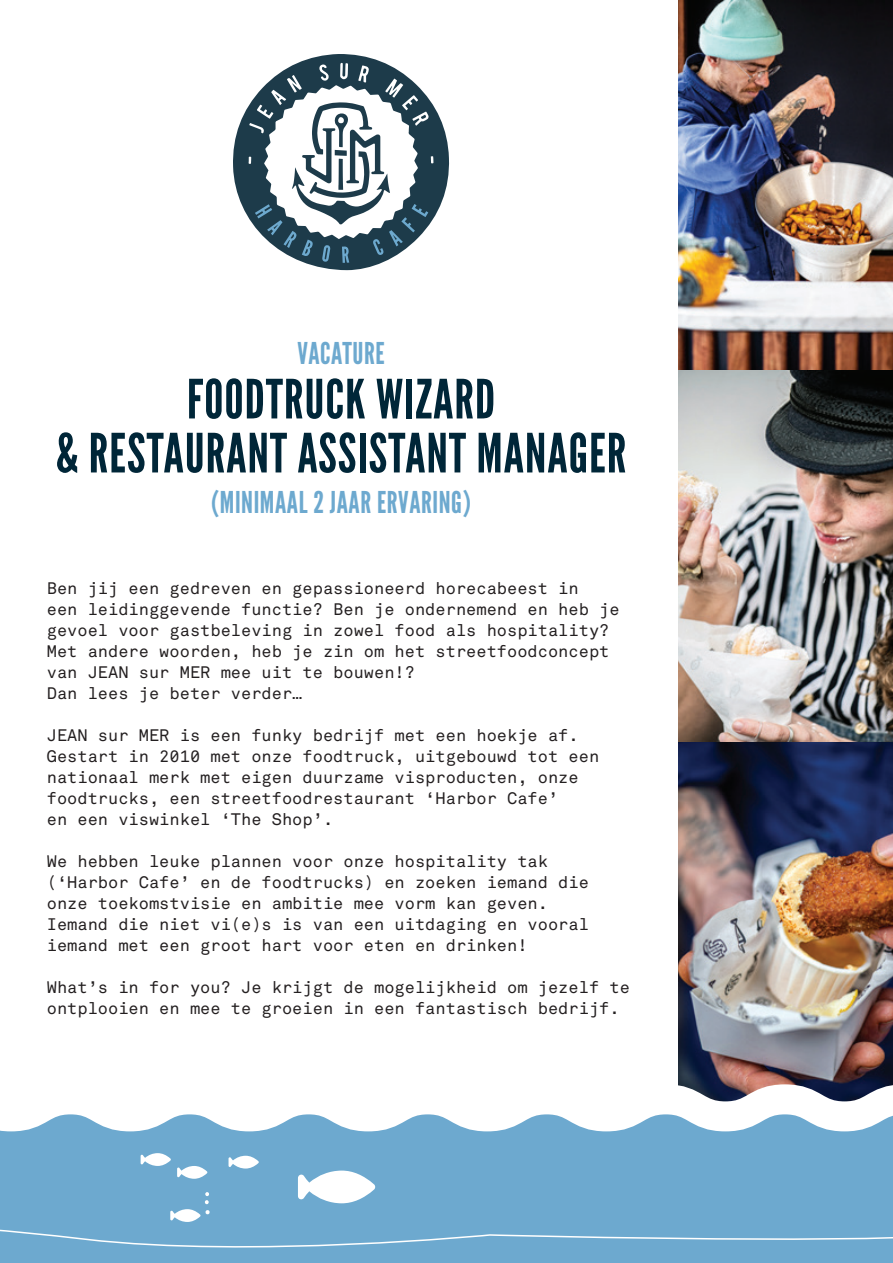
<style>
.page{position:relative;width:893px;height:1263px;background:#fff}
.page>*{position:absolute;margin:0;border:0;box-sizing:border-box;transform-origin:0 0}
.t1{font:54px/54px "League Gothic";letter-spacing:.02em;color:#002638;text-align:center}
.t2{font:30px "League Gothic";letter-spacing:.02em;color:#6da9cf}
.t3{font:16.5px/21px "Akkurat Mono";color:#231f20}
</style>
<div class="page">
<img style="left:679px;top:0;width:214px;height:1069px">
<svg style="left:233px;top:54px;width:216px;height:216px"></svg>
<svg style="left:255px;top:68px;width:173px;height:195px"></svg>
<div style="left:0;top:1108px;width:893px;height:155px;background:#6da9cf"></div>
<svg style="left:0;top:1069px;width:893px;height:63px"></svg>
<svg style="left:0;top:1153px;width:893px;height:95px"></svg>
<h2 class="t2" style="left:297px;top:336px;width:89px">VACATURE</h2>
<h1 class="t1" style="left:56px;top:372px;width:572px">FOODTRUCK WIZARD<br>&amp; RESTAURANT ASSISTANT MANAGER</h1>
<h2 class="t2" style="left:211px;top:484px;width:261px">(MINIMAAL 2 JAAR ERVARING)</h2>
<p class="t3" style="left:47px;top:578px;width:574px">Ben jij een gedreven en gepassioneerd horecabeest in<br>een leidinggevende functie? Ben je ondernemend en heb je gevoel voor gastbeleving in zowel food als hospitality?<br>Met andere woorden, heb je zin om het streetfoodconcept van JEAN sur MER mee uit te bouwen!?<br>Dan lees je beter verder…</p>
<p class="t3" style="left:47px;top:725px;width:554px">JEAN sur MER is een funky bedrijf met een hoekje af.<br>Gestart in 2010 met onze foodtruck, uitgebouwd tot een nationaal merk met eigen duurzame visproducten, onze foodtrucks, een streetfoodrestaurant ‘Harbor Cafe’<br>en een viswinkel ‘The Shop’.</p>
<p class="t3" style="left:47px;top:851px;width:544px">We hebben leuke plannen voor onze hospitality tak (‘Harbor Cafe’ en de foodtrucks) en zoeken iemand die onze toekomstvisie en ambitie mee vorm kan geven.<br>Iemand die niet vi(e)s is van een uitdaging en vooral iemand met een groot hart voor eten en drinken!</p>
<p class="t3" style="left:47px;top:977px;width:585px">What’s in for you? Je krijgt de mogelijkheid om jezelf te ontplooien en mee te groeien in een fantastisch bedrijf.</p>
</div>
